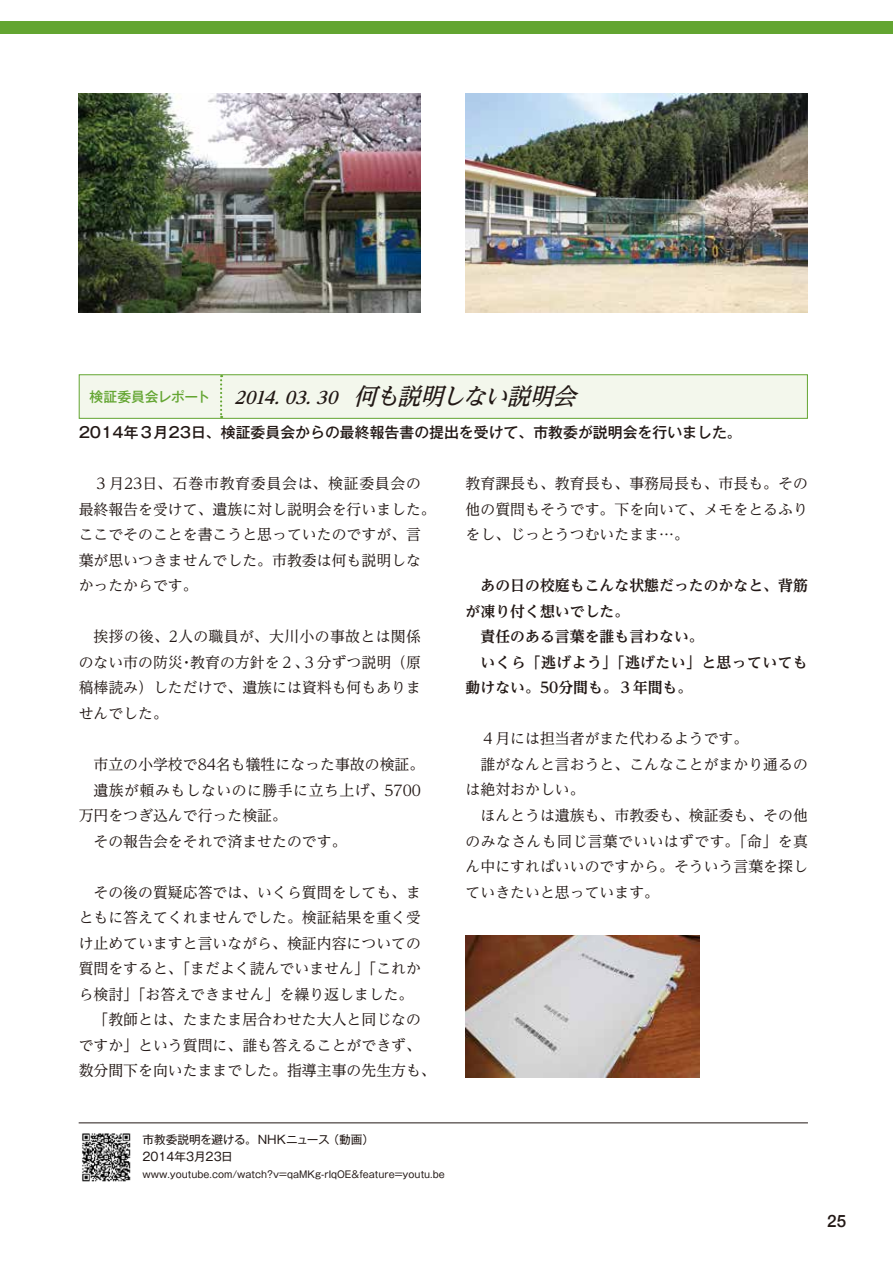
<style>
.page{position:relative;width:893px;height:1263px;background:#fff}
.page>*{position:absolute;margin:0;border:0;box-sizing:border-box;transform-origin:0 0}
.t1{font:italic 700 16.95px "UD Reimin Pro";color:#221815}
.t2{font:500 16.95px "Helvetica Neue";color:#221815}
.t3{font:14.85px/25.5px "UD Reimin Pro";color:#221815;text-align:justify}
.t4{font:700 14.85px "UD Reimin Pro";color:#221815}
.t5{font:500 14.85px "Gothic MB101 Pro";color:#221815}
.t6{font:14.85px "UD Reimin Pro";letter-spacing:.03em;color:#221815}
.t7{font:14.85px "UD Reimin Pro";letter-spacing:.025em;color:#221815}
.t8{font:700 14.85px "UD Reimin Pro";letter-spacing:.025em;color:#221815}
.t9{font:500 13.8px "Gothic MB101 Pro";letter-spacing:-.025em;color:#63a531}
.t10{font:11.7px/17px "Gothic MB101 Pro";color:#221815}
.t11{font:9.6px "Gothic MB101 Pro";color:#221815}
.s1{font-weight:500;font-size:23.4px}
</style>
<div class="page">
<div style="left:0;top:21px;width:893px;height:13px;background:#63a531"></div>
<div style="left:79px;top:374px;width:729px;height:45px;background:#f3f7ec;border:1px solid #63a531"></div>
<svg style="left:220px;top:375px;width:2px;height:43px"></svg>
<hr style="left:79px;top:1122px;width:729px;height:1px;background:#221815">
<img style="left:82px;top:1133px;width:49px;height:49px">
<img style="left:79px;top:94px;width:342px;height:219px">
<img style="left:466px;top:94px;width:342px;height:219px">
<img style="left:466px;top:936px;width:233px;height:141px">
<p class="t9" style="left:89px;top:385px;width:122px">検証委員会レポート</p>
<p class="t1" style="left:234px;top:384px;width:353px">2014.03.30　<span class="s1">何も説明しない説明会</span></p>
<p class="t5" style="left:79px;top:420px;width:665px">2014年３月23日、検証委員会からの最終報告書の提出を受けて、市教委が説明会を行いました。</p>
<p class="t3" style="left:79px;top:471px;width:359px;text-align:left;text-indent:15px">３月23日、石巻市教育委員会は、検証委員会の最終報告を受けて、遺族に対し説明会を行いました。ここでそのことを書こうと思っていたのですが、言葉が思いつきませんでした。市教委は何も説明しなかったからです。</p>
<p class="t3" style="left:79px;top:624px;width:344px;text-indent:15px">挨拶の後、2人の職員が、大川小の事故とは関係のない市の防災・教育の方針を２、３分ずつ説明（原稿棒読み）しただけで、遺族には資料も何もありませんでした。</p>
<p class="t3" style="left:94px;top:751px;width:332px">市立の小学校で84名も犠牲になった事故の検証。</p>
<p class="t6" style="left:94px;top:778px;width:329px">遺族が頼みもしないのに勝手に立ち上げ、5700</p>
<p class="t3" style="left:79px;top:802px;width:210px">万円をつぎ込んで行った検証。</p>
<p class="t3" style="left:94px;top:828px;width:254px">その報告会をそれで済ませたのです。</p>
<p class="t3" style="left:94px;top:879px;width:329px">その後の質疑応答では、いくら質問をしても、ま</p>
<p class="t3" style="left:79px;top:904px;width:344px">ともに答えてくれませんでした。検証結果を重く受</p>
<p class="t3" style="left:79px;top:930px;width:344px">け止めていますと言いながら、検証内容についての</p>
<p class="t3" style="left:79px;top:955px;width:344px">質問をすると、「まだよく読んでいません」「これか</p>
<p class="t3" style="left:79px;top:981px;width:336px">ら検討」「お答えできません」を繰り返しました。</p>
<p class="t3" style="left:94px;top:1006px;width:329px">「教師とは、たまたま居合わせた大人と同じなの</p>
<p class="t3" style="left:79px;top:1032px;width:344px">ですか」という質問に、誰も答えることができず、</p>
<p class="t3" style="left:79px;top:1057px;width:359px">数分間下を向いたままでした。指導主事の先生方も、</p>
<p class="t3" style="left:466px;top:470px;width:344px">教育課長も、教育長も、事務局長も、市長も。その他の質問もそうです。下を向いて、メモをとるふりをし、じっとうつむいたまま…。</p>
<p class="t4" style="left:480px;top:574px;width:329px">あの日の校庭もこんな状態だったのかなと、背筋</p>
<p class="t4" style="left:466px;top:599px;width:165px">が凍り付く想いでした。</p>
<p class="t4" style="left:480px;top:625px;width:225px">責任のある言葉を誰も言わない。</p>
<p class="t8" style="left:480px;top:650px;width:329px">いくら「逃げよう」｢逃げたい」と思っていても</p>
<p class="t4" style="left:466px;top:676px;width:228px">動けない。50分間も。３年間も。</p>
<p class="t3" style="left:480px;top:726px;width:269px">４月には担当者がまた代わるようです。</p>
<p class="t3" style="left:480px;top:751px;width:329px">誰がなんと言おうと、こんなことがまかり通るの</p>
<p class="t3" style="left:466px;top:777px;width:121px">は絶対おかしい。</p>
<p class="t3" style="left:480px;top:802px;width:329px">ほんとうは遺族も、市教委も、検証委も、その他</p>
<p class="t7" style="left:466px;top:829px;width:344px">のみなさんも同じ言葉でいいはずです。「命」を真</p>
<p class="t3" style="left:466px;top:853px;width:344px">ん中にすればいいのですから。そういう言葉を探し</p>
<p class="t3" style="left:466px;top:879px;width:195px">ていきたいと思っています。</p>
<p class="t10" style="left:142px;top:1130px;width:233px">市教委説明を避ける。NHKニュース（動画）<br>2014年3月23日</p>
<p class="t11" style="left:142px;top:1166px;width:304px">www.youtube.com/watch?v=qaMKg-rIqOE&amp;feature=youtu.be</p>
<p class="t2" style="left:827px;top:1207px;width:20px">25</p>
</div>
